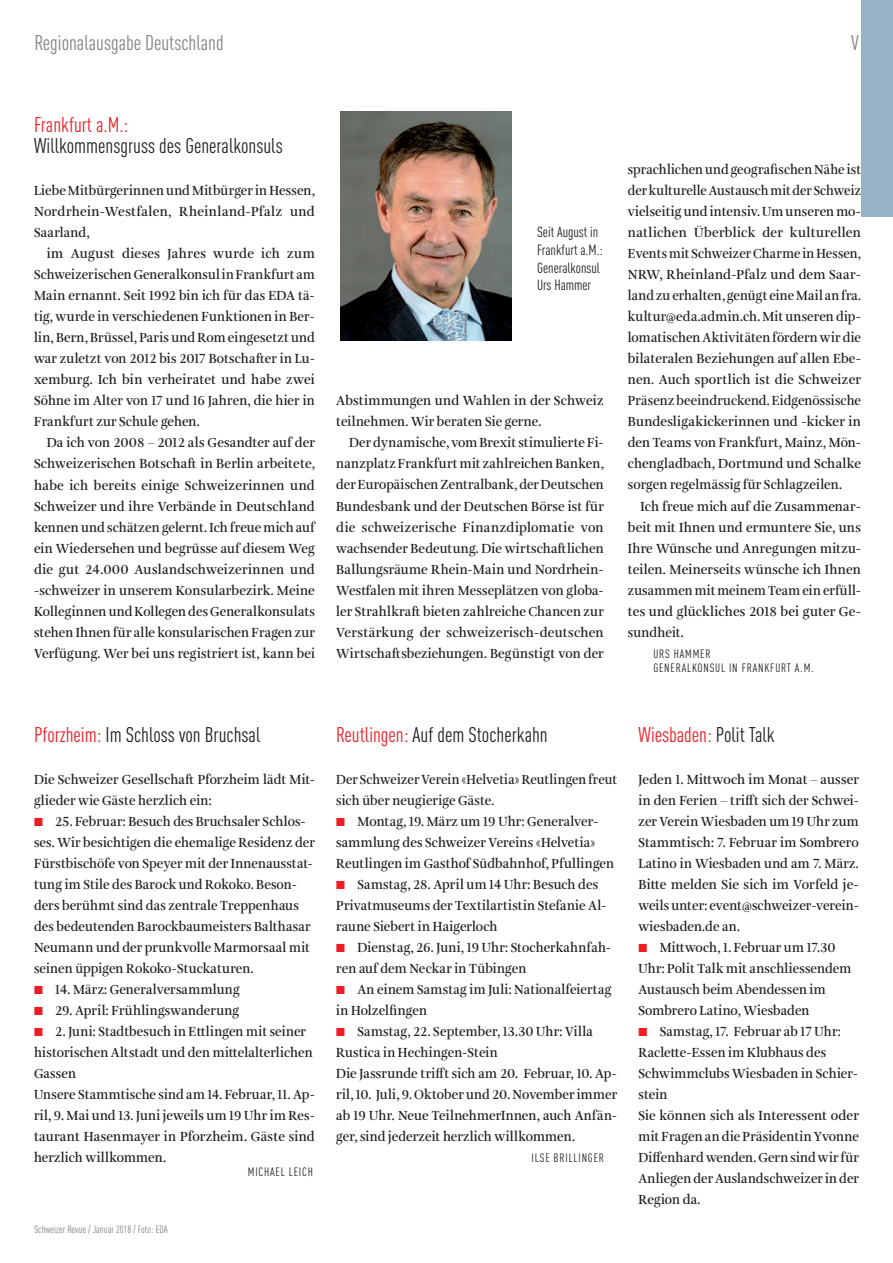
<style>
.page{position:relative;width:893px;height:1263px;background:#fff}
.page>*{position:absolute;margin:0;border:0;box-sizing:border-box;transform-origin:0 0}
.t1{font:condensed 21px "DINOT";color:#231f20}
.t2{font:condensed 21px "DINOT";color:#ee1d23}
.t3{font:condensed 21px "DINOT";color:#808285}
.t4{font:condensed 14.7px/17.5px "DINOT";color:#231f20}
.t5{font:600 13.5px/21px "Amalia Pro";letter-spacing:.01em;color:#231f20;scale:.95 1}
.t6{font:600 13.5px/21px "Amalia Pro";letter-spacing:.01em;color:#231f20;text-align:justify;scale:.96 1}
.t7{font:600 13.5px/21px "Amalia Pro";letter-spacing:.01em;color:#231f20;text-align:justify}
.t8{font:600 13.5px/21px "Amalia Pro";letter-spacing:.01em;color:#231f20;text-align:justify;scale:.94 1}
.t9{font:600 13.5px/21px "Amalia Pro";letter-spacing:.01em;color:#231f20;scale:.93 1}
.t10{font:condensed 12px/14.4px "DINOT";letter-spacing:.07em;color:#231f20}
.t11{font:condensed 10.5px "DINOT";color:#808285}
.s1{color:#ee1d23}
.s2{color:#231f20}
</style>
<div class="page">
<div style="left:861px;top:0;width:32px;height:216px;background:#99b3c6"></div>
<img style="left:341px;top:112px;width:171px;height:229px">
<h1 class="t3" style="left:35px;top:35px;width:191px">Regionalausgabe Deutschland</h1>
<h1 class="t3" style="left:851px;top:35px;width:9px">V</h1>
<h1 class="t2" style="left:34px;top:117px;width:96px">Frankfurt a.M.:</h1>
<h1 class="t1" style="left:34px;top:138px;width:250px">Willkommensgruss des Generalkonsuls</h1>
<p class="t5" style="left:34px;top:181px;width:297px;text-align:justify">Liebe Mitbürgerinnen und Mitbürger in Hessen, Nordrhein-Westfalen, Rheinland-Pfalz und Saarland,</p>
<p class="t7" style="left:34px;top:244px;width:282px;text-indent:13px">im August dieses Jahres wurde ich zum Schweizerischen Generalkonsul in Frankfurt am Main ernannt. Seit 1992 bin ich für das EDA tä&shy;tig, wurde in verschiedenen Funktionen in Ber&shy;lin, Bern, Brüssel, Paris und Rom eingesetzt und war zuletzt von 2012 bis 2017 Botschafter in Lu&shy;xemburg. Ich bin verheiratet und habe zwei Söhne im Alter von 17 und 16 Jahren, die hier in Frankfurt zur Schule gehen.</p>
<p class="t6" style="left:34px;top:433px;width:294px;text-indent:13px">Da ich von 2008 – 2012 als Gesandter auf der Schweizerischen Botschaft in Berlin arbeitete, habe ich bereits einige Schweizerinnen und Schweizer und ihre Verbände in Deutschland kennen und schätzen gelernt. Ich freue mich auf ein Wiedersehen und begrüsse auf diesem Weg die gut 24.000 Auslandschweizerinnen und -schweizer in unserem Konsularbezirk. Meine Kolleginnen und Kollegen des Generalkonsulats stehen Ihnen für alle konsularischen Fragen zur Verfügung. Wer bei uns registriert ist, kann bei</p>
<p class="t4" style="left:537px;top:225px;width:67px">Seit August in<br>Frankfurt a.M.:<br>Generalkonsul<br>Urs Hammer</p>
<p class="t7" style="left:336px;top:391px;width:269px">Abstimmungen und Wahlen in der Schweiz teilnehmen. Wir beraten Sie gerne.</p>
<p class="t5" style="left:336px;top:433px;width:283px;text-align:justify;text-indent:13px">Der dynamische, vom Brexit stimulierte Fi&shy;nanzplatz Frankfurt mit zahlreichen Banken, der Europäischen Zentralbank, der Deutschen Bundesbank und der Deutschen Börse ist für die schweizerische Finanzdiplomatie von wachsender Bedeutung. Die wirtschaftlichen Ballungsräume Rhein-Main und Nordrhein-Westfalen mit ihren Messeplätzen von globa&shy;ler Strahlkraft bieten zahlreiche Chancen zur Verstärkung der schweizerisch-deutschen Wirtschaftsbeziehungen. Begünstigt von der</p>
<p class="t8" style="left:628px;top:160px;width:250px">sprachlichen und geografischen Nähe ist der kulturelle Austausch mit der Schweiz vielseitig und intensiv. Um unseren mo&shy;natlichen Überblick der kulturellen Events mit Schweizer Charme in Hessen, NRW, Rheinland-Pfalz und dem Saar&shy;land zu erhalten, genügt eine Mail an fra. kultur@eda.admin.ch. Mit unseren dip&shy;lomatischen Aktivitäten fördern wir die bilateralen Beziehungen auf allen Ebe&shy;nen. Auch sportlich ist die Schweizer Präsenz beeindruckend. Eidgenössische Bundesligakickerinnen und -kicker in den Teams von Frankfurt, Mainz, Mön&shy;chengladbach, Dortmund und Schalke sorgen regelmässig für Schlagzeilen.</p>
<p class="t6" style="left:628px;top:496px;width:244px;text-indent:13px">Ich freue mich auf die Zusammenar&shy;beit mit Ihnen und ermuntere Sie, uns Ihre Wünsche und Anregungen mitzu&shy;teilen. Meinerseits wünsche ich Ihnen zusammen mit meinem Team ein erfüll&shy;tes und glückliches 2018 bei guter Ge&shy;sundheit.</p>
<p class="t10" style="left:653px;top:647px;width:162px">URS HAMMER<br>GENERALKONSUL IN FRANKFURT A.M.</p>
<h1 class="t1" style="left:34px;top:726px;width:228px"><span class="s1">Pforzheim:</span> Im Schloss von Bruchsal</h1>
<p class="t5" style="left:34px;top:769px;width:297px">Die Schweizer Gesellschaft Pforzheim lädt Mit&shy;glieder wie Gäste herzlich ein:</p>
<p class="t5" style="left:34px;top:811px;width:297px"><span class="s1">■</span> 25. Februar: Besuch des Bruchsaler Schlos&shy;ses. Wir besichtigen die ehemalige Residenz der Fürstbischöfe von Speyer mit der Innenausstat&shy;tung im Stile des Barock und Rokoko. Beson&shy;ders berühmt sind das zentrale Treppenhaus des bedeutenden Barockbaumeisters Balthasar Neumann und der prunkvolle Marmorsaal mit seinen üppigen Rokoko-Stuckaturen.</p>
<p class="t5" style="left:34px;top:979px;width:218px"><span class="s1">■</span> 14. März: Generalversammlung</p>
<p class="t5" style="left:34px;top:1000px;width:218px"><span class="s1">■</span> 29. April: Frühlingswanderung</p>
<p class="t5" style="left:34px;top:1021px;width:297px"><span class="s1">■</span> 2. Juni: Stadtbesuch in Ettlingen mit seiner historischen Altstadt und den mittelalterlichen Gassen<br>Unsere Stammtische sind am 14. Februar, 11. Ap&shy;ril, 9. Mai und 13. Juni jeweils um 19 Uhr im Res&shy;taurant Hasenmayer in Pforzheim. Gäste sind herzlich willkommen.</p>
<p class="t10" style="left:248px;top:1166px;width:66px">MICHAEL LEICH</p>
<p class="t11" style="left:34px;top:1225px;width:135px">Schweizer Revue / Januar 2018 / Foto: EDA</p>
<h1 class="t1" style="left:336px;top:726px;width:213px"><span class="s1">Reutlingen:</span> Auf dem Stocherkahn</h1>
<p class="t9" style="left:336px;top:769px;width:304px">Der Schweizer Verein «Helvetia» Reutlingen freut sich über neugierige Gäste.</p>
<p class="t5" style="left:336px;top:811px;width:294px"><span class="s1">■</span> Montag, 19. März um 19 Uhr: Generalver&shy;sammlung des Schweizer Vereins «Helvetia»<br>Reutlingen im Gasthof Südbahnhof, Pfullingen</p>
<p class="t5" style="left:336px;top:874px;width:286px"><span class="s1">■</span> Samstag, 28. April um 14 Uhr: Besuch des<br>Privatmuseums der Textilartistin Stefanie Al&shy;raune Siebert in Haigerloch</p>
<p class="t5" style="left:336px;top:937px;width:291px"><span class="s1">■</span> Dienstag, 26. Juni, 19 Uhr: Stocherkahnfah&shy;ren auf dem Neckar in Tübingen</p>
<p class="t5" style="left:336px;top:979px;width:291px"><span class="s1">■</span> An einem Samstag im Juli: Nationalfeiertag in Holzelfingen</p>
<p class="t5" style="left:336px;top:1021px;width:297px"><span class="s1">■</span> Samstag, 22. September, 13.30 Uhr: Villa Rustica in Hechingen-Stein<br>Die Jassrunde trifft sich am 20. Februar, 10. Ap&shy;ril, 10. Juli, 9. Oktober und 20. November immer ab 19 Uhr. Neue TeilnehmerInnen, auch Anfän&shy;ger, sind jederzeit herzlich willkommen.</p>
<p class="t10" style="left:532px;top:1151px;width:74px">ILSE BRILLINGER</p>
<h1 class="t2" style="left:638px;top:726px;width:138px">Wiesbaden: <span class="s2">Polit Talk</span></h1>
<p class="t7" style="left:638px;top:769px;width:222px">Jeden 1. Mittwoch im Monat – ausser in den Ferien – trifft sich der Schwei&shy;zer Verein Wiesbaden um 19 Uhr zum Stammtisch: 7. Februar im Sombrero Latino in Wiesbaden und am 7. März.<br>Bitte melden Sie sich im Vorfeld je&shy;weils unter: event@schweizer-verein&shy;wiesbaden.de an.</p>
<p class="t5" style="left:638px;top:937px;width:226px"><span class="s1">■</span> Mittwoch, 1. Februar um 17.30<br>Uhr: Polit Talk mit anschliessendem<br>Austausch beim Abendessen im<br>Sombrero Latino, Wiesbaden</p>
<p class="t5" style="left:638px;top:1021px;width:234px"><span class="s1">■</span> Samstag, 17. Februar ab 17 Uhr:<br>Raclette-Essen im Klubhaus des<br>Schwimmclubs Wiesbaden in Schier&shy;stein<br>Sie können sich als Interessent oder mit Fragen an die Präsidentin Yvonne<br>Diffenhard wenden. Gern sind wir für<br>Anliegen der Auslandschweizer in der<br>Region da.</p>
</div>
